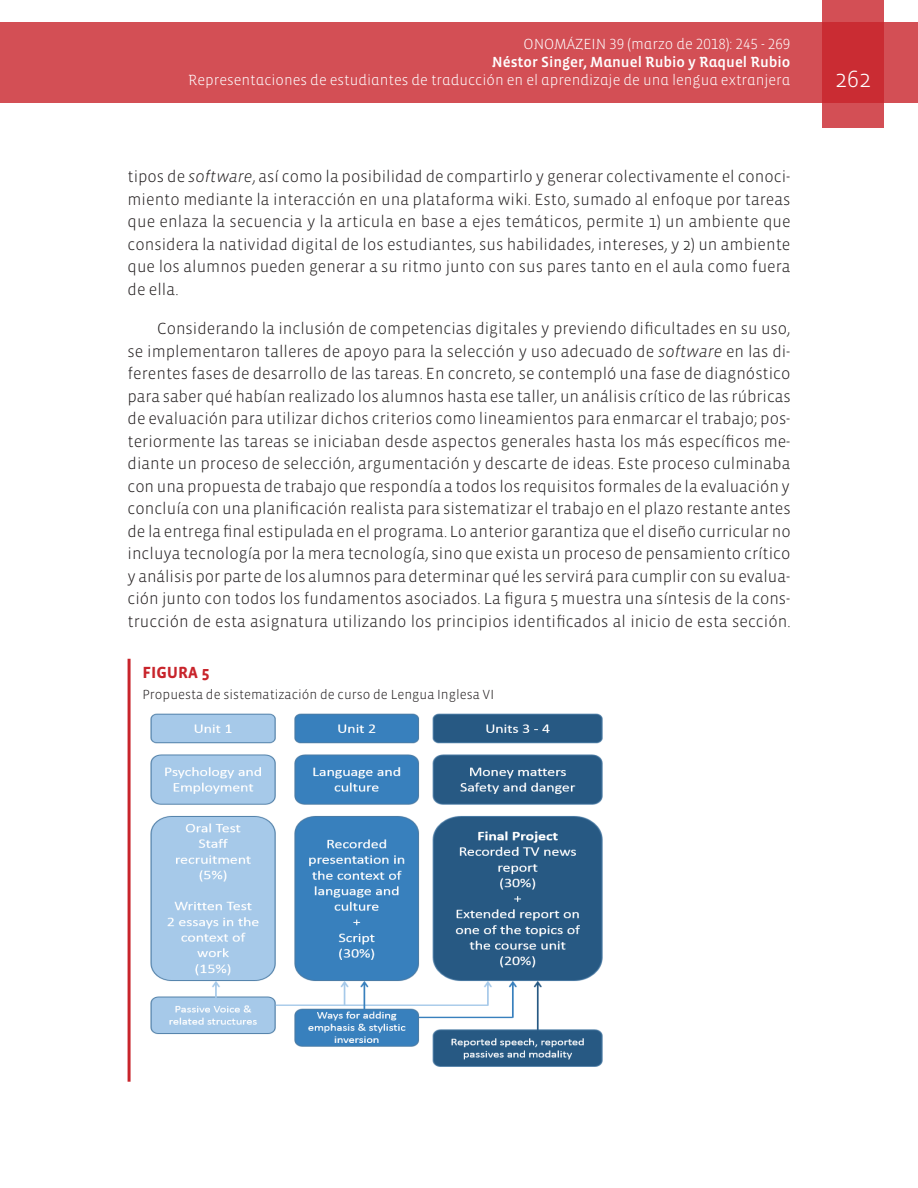
<style>
.page{position:relative;width:918px;height:1188px;background:#fff}
.page>*{position:absolute;margin:0;border:0;box-sizing:border-box;transform-origin:0 0}
.t1{font:300 24px "Vista Sans";color:#fff}
.Textos{font:300 16.5px/22.5px "Vista Sans";color:#231f20;text-align:justify}
.Título_Figuras{font:700 16.5px "Vista Sans";color:#c8242b}
.t2{font:300 15px "Vista Sans Alt";color:#fff}
.t3{font:15px "Vista Sans Alt Med";color:#fff}
.Textos_figuras{font:300 13.5px "Vista Sans";color:#231f20}
.s1{font-style:italic}
</style>
<div class="page">
<div style="left:0;top:23px;width:918px;height:80px;background:#d34f55"></div>
<svg style="left:822px;top:0;width:62px;height:128px;background:#cd383f"></svg>
<hr style="left:128px;top:659px;width:3px;height:423px;background:#c8242b">
<img style="left:150px;top:713px;width:453px;height:354px">
<p class="t2" style="left:524px;top:37px;width:268px">ONOMÁZEIN 39 (marzo de 2018): 245 - 269</p>
<p class="t3" style="left:492px;top:55px;width:300px">Néstor Singer, Manuel Rubio y Raquel Rubio</p>
<p class="t2" style="left:188px;top:73px;width:604px">Representaciones de estudiantes de traducción en el aprendizaje de una lengua extranjera</p>
<h1 class="t1" style="left:835px;top:66px;width:37px">262</h1>
<p class="Textos" style="left:128px;top:166px;width:665px">tipos de <span class="s1">software</span>, así como la posibilidad de compartirlo y generar colectivamente el conoci&shy;miento mediante la interacción en una plataforma wiki. Esto, sumado al enfoque por tareas que enlaza la secuencia y la articula en base a ejes temáticos, permite 1) un ambiente que considera la natividad digital de los estudiantes, sus habilidades, intereses, y 2) un ambiente que los alumnos pueden generar a su ritmo junto con sus pares tanto en el aula como fuera de ella.</p>
<p class="Textos" style="left:128px;top:318px;width:665px;text-indent:30px">Considerando la inclusión de competencias digitales y previendo dificultades en su uso, se implementaron talleres de apoyo para la selección y uso adecuado de <span class="s1">software</span> en las di&shy;ferentes fases de desarrollo de las tareas. En concreto, se contempló una fase de diagnóstico para saber qué habían realizado los alumnos hasta ese taller, un análisis crítico de las rúbricas de evaluación para utilizar dichos criterios como lineamientos para enmarcar el trabajo; pos&shy;teriormente las tareas se iniciaban desde aspectos generales hasta los más específicos me&shy;diante un proceso de selección, argumentación y descarte de ideas. Este proceso culminaba con una propuesta de trabajo que respondía a todos los requisitos formales de la evaluación y concluía con una planificación realista para sistematizar el trabajo en el plazo restante antes de la entrega final estipulada en el programa. Lo anterior garantiza que el diseño curricular no incluya tecnología por la mera tecnología, sino que exista un proceso de pensamiento crítico y análisis por parte de los alumnos para determinar qué les servirá para cumplir con su evalua&shy;ción junto con todos los fundamentos asociados. La figura 5 muestra una síntesis de la cons&shy;trucción de esta asignatura utilizando los principios identificados al inicio de esta sección.</p>
<p class="Título_Figuras" style="left:142px;top:664px;width:69px">FIGURA 5</p>
<p class="Textos_figuras" style="left:142px;top:687px;width:353px">Propuesta de sistematización de curso de Lengua Inglesa VI</p>
</div>
